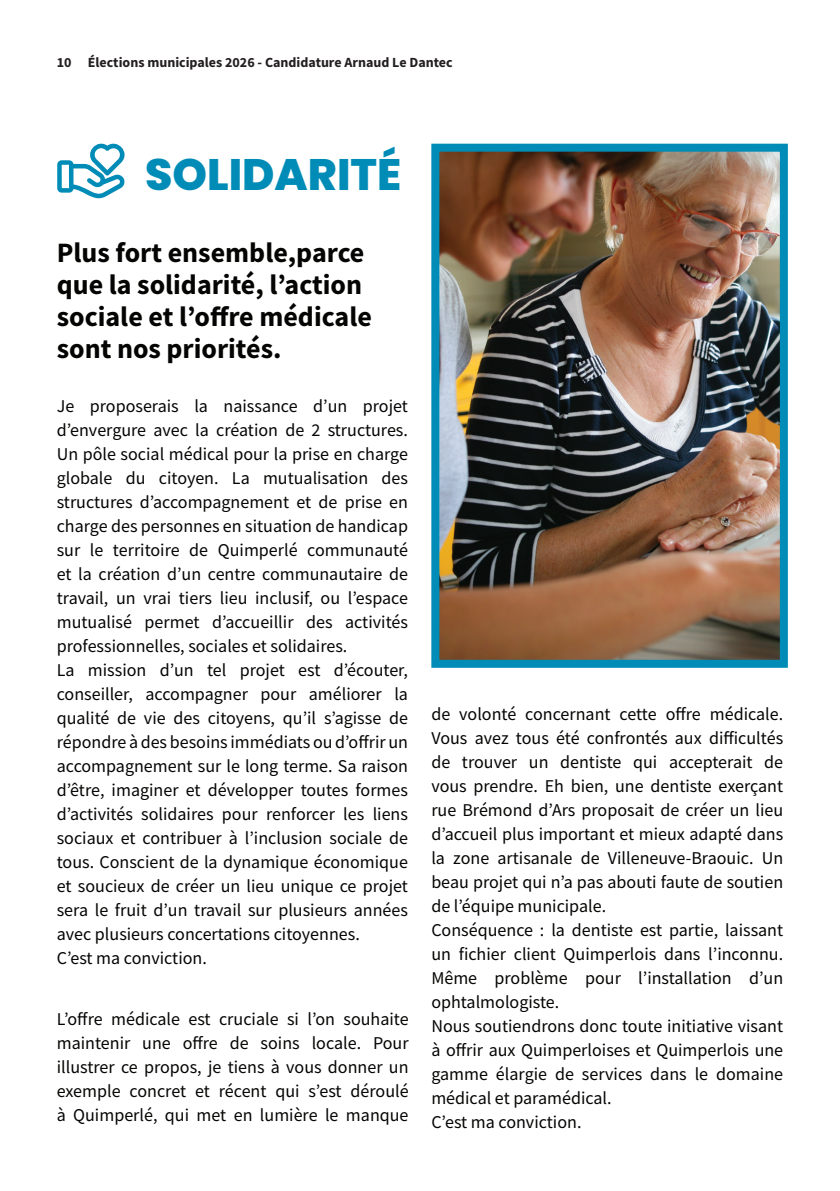
<style>
.page{position:relative;width:840px;height:1191px;background:#fff}
.page>*{position:absolute;margin:0;border:0;box-sizing:border-box;transform-origin:0 0}
.Heading_1{font:800 44px "Poppins";color:#008cb6}
.Quotes{font:700 28px/32px "Source Sans Pro";color:#040503}
.Body_Text{font:18px/24px "Source Sans Pro";color:#040503;text-align:justify}
.t1{font:700 14px "Source Sans Pro";color:#231f20}
</style>
<div class="page">
<img style="left:440px;top:153px;width:338px;height:506px">
<div style="left:431px;top:144px;width:356px;height:524px;border:8px solid #008cb6"></div>
<svg style="left:57px;top:143px;width:68px;height:55px"></svg>
<p class="t1" style="left:57px;top:53px;width:16px">10</p>
<p class="t1" style="left:88px;top:53px;width:366px">Élections municipales 2026 - Candidature Arnaud Le Dantec</p>
<p class="Heading_1" style="left:145px;top:149px;width:257px">SOLIDARITÉ</p>
<p class="Quotes" style="left:57px;top:236px;width:316px">Plus fort ensemble,parce que la solidarité, l’action sociale et l’offre médicale sont nos priorités.</p>
<p class="Body_Text" style="left:57px;top:394px;width:352px">Je proposerais la naissance d’un projet d’envergure avec la création de 2 structures.<br>Un pôle social médical pour la prise en charge globale du citoyen. La mutualisation des structures d’accompagnement et de prise en charge des personnes en situation de handicap sur le territoire de Quimperlé communauté et la création d’un centre communautaire de travail, un vrai tiers lieu inclusif, ou l’espace mutualisé permet d’accueillir des activités professionnelles, sociales et solidaires.</p>
<p class="Body_Text" style="left:57px;top:658px;width:352px">La mission d’un tel projet est d’écouter, conseiller, accompagner pour améliorer la qualité de vie des citoyens, qu’il s’agisse de répondre à des besoins immédiats ou d’offrir un accompagnement sur le long terme. Sa raison d’être, imaginer et développer toutes formes d’activités solidaires pour renforcer les liens sociaux et contribuer à l’inclusion sociale de tous. Conscient de la dynamique économique et soucieux de créer un lieu unique ce projet sera le fruit d’un travail sur plusieurs années avec plusieurs concertations citoyennes.</p>
<p class="Body_Text" style="left:57px;top:946px;width:151px">C’est ma conviction.</p>
<p class="Body_Text" style="left:57px;top:1007px;width:353px">L’offre médicale est cruciale si l’on souhaite maintenir une offre de soins locale. Pour illustrer ce propos, je tiens à vous donner un exemple concret et récent qui s’est déroulé à Quimperlé, qui met en lumière le manque</p>
<p class="Body_Text" style="left:431px;top:701px;width:353px">de volonté concernant cette offre médicale.<br>Vous avez tous été confrontés aux difficultés de trouver un dentiste qui accepterait de vous prendre. Eh bien, une dentiste exerçant rue Brémond d’Ars proposait de créer un lieu d’accueil plus important et mieux adapté dans la zone artisanale de Villeneuve-Braouic. Un beau projet qui n’a pas abouti faute de soutien de l’équipe municipale.</p>
<p class="Body_Text" style="left:431px;top:917px;width:353px">Conséquence : la dentiste est partie, laissant un fichier client Quimperlois dans l’inconnu.<br>Même problème pour l’installation d’un ophtalmologiste.</p>
<p class="Body_Text" style="left:431px;top:1013px;width:353px">Nous soutiendrons donc toute initiative visant à offrir aux Quimperloises et Quimperlois une gamme élargie de services dans le domaine médical et paramédical.</p>
<p class="Body_Text" style="left:431px;top:1109px;width:151px">C’est ma conviction.</p>
</div>
